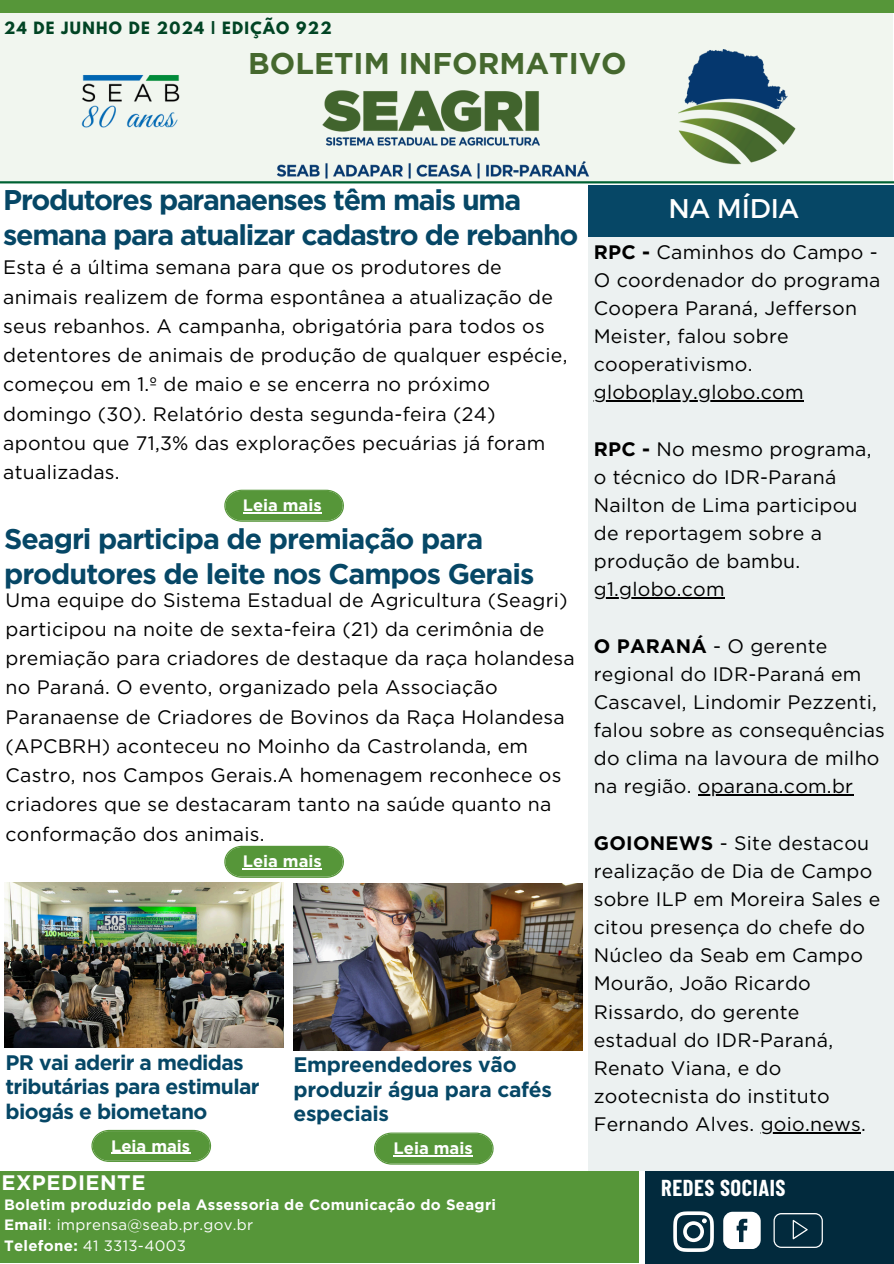
<style>
.page{position:relative;width:894px;height:1264px;background:#fff}
.page>*{position:absolute;margin:0;border:0;box-sizing:border-box;transform-origin:0 0}
.t1{font:700 30px "Gotham";color:#45682e}
.t2{font:700 28.5px/34.8px "Gotham";letter-spacing:-.045em;color:#064766}
.t3{font:27px "Montserrat";color:#fff}
.t4{font:700 22.5px "Barlow Condensed";letter-spacing:.025em;color:#fff}
.t5{font:700 21px/24.8px "Gotham";letter-spacing:-.03em;color:#064766}
.t6{font:700 21px "Gotham";letter-spacing:.025em;color:#fff}
.t7{font:19.5px/28.2px "Gotham";letter-spacing:.015em;color:#000}
.t8{font:700 16.5px "Gotham";color:#fff}
.t9{font:700 15px "Gotham";letter-spacing:.02em;color:#fff}
.t10{font:15px "Gotham";letter-spacing:.02em;color:#fff}
.t11{font:700 15px "League Spartan";letter-spacing:.09em;color:#014424}
.s1{font-weight:700}
</style>
<div class="page">
<hr style="left:0;top:181px;width:893px;height:2px;background:#006233">
<div style="left:0;top:12px;width:892px;height:169px;background:#f1f6ef"></div>
<img style="left:678px;top:49px;width:118px;height:116px">
<div style="left:0;top:0;width:893px;height:12px;background:#569639"></div>
<div style="left:0;top:1170px;width:638px;height:92px;background:#569639"></div>
<div style="left:588px;top:238px;width:305px;height:932px;background:#ecf1f1"></div>
<div style="left:588px;top:185px;width:305px;height:52px;background:#064766"></div>
<img style="left:81px;top:75px;width:99px;height:53px">
<div style="left:644px;top:1170px;width:249px;height:93px;background:#022a3d"></div>
<svg style="left:673px;top:1211px;width:40px;height:40px"></svg>
<svg style="left:723px;top:1211px;width:38px;height:38px"></svg>
<svg style="left:773px;top:1213px;width:50px;height:35px"></svg>
<img style="left:243px;top:90px;width:380px;height:94px">
<svg style="left:224px;top:489px;width:120px;height:33px;background:#6ba352"></svg>
<svg style="left:91px;top:1129px;width:120px;height:32px;background:#6aa250"></svg>
<svg style="left:374px;top:1132px;width:120px;height:32px;background:#69a250"></svg>
<svg style="left:224px;top:845px;width:120px;height:32px;background:#69a250"></svg>
<img style="left:294px;top:883px;width:288px;height:167px">
<img style="left:4px;top:882px;width:279px;height:165px">
<hr style="left:593px;top:400px;width:210px;height:2px;background:#000">
<hr style="left:593px;top:597px;width:131px;height:1px;background:#000">
<hr style="left:697px;top:794px;width:156px;height:1px;background:#000">
<hr style="left:760px;top:1132px;width:100px;height:1px;background:#000">
<hr style="left:111px;top:1152px;width:79px;height:1px;background:#fff">
<hr style="left:393px;top:1155px;width:79px;height:1px;background:#fff">
<hr style="left:243px;top:868px;width:79px;height:1px;background:#fff">
<hr style="left:243px;top:512px;width:78px;height:1px;background:#fff">
<p class="t11" style="left:4px;top:20px;width:329px">24 DE JUNHO DE 2024 | EDIÇÃO 922</p>
<p class="t1" style="left:248px;top:45px;width:380px">BOLETIM INFORMATIVO</p>
<h5 class="t2" style="left:3px;top:182px;width:576px">Produtores paranaenses têm mais uma semana para atualizar cadastro de rebanho</h5>
<h6 class="t7" style="left:3px;top:252px;width:565px;line-height:29.2px">Esta é a última semana para que os produtores de animais realizem de forma espontânea a atualização de seus rebanhos. A campanha, obrigatória para todos os detentores de animais de produção de qualquer espécie, começou em 1.º de maio e se encerra no próximo domingo (30). Relatório desta segunda-feira (24) apontou que 71,3% das explorações pecuárias já foram atualizadas.</h6>
<p class="t8" style="left:243px;top:495px;width:80px">Leia mais</p>
<p class="t2" style="left:4px;top:521px;width:531px">Seagri participa de premiação para produtores de leite nos Campos Gerais</p>
<h4 class="t7" style="left:6px;top:585px;width:570px;line-height:29.2px">Uma equipe do Sistema Estadual de Agricultura (Seagri) participou na noite de sexta-feira (21) da cerimônia de premiação para criadores de destaque da raça holandesa no Paraná. O evento, organizado pela Associação Paranaense de Criadores de Bovinos da Raça Holandesa (APCBRH) aconteceu no Moinho da Castrolanda, em Castro, nos Campos Gerais.A homenagem reconhece os criadores que se destacaram tanto na saúde quanto na conformação dos animais.</h4>
<p class="t8" style="left:243px;top:851px;width:81px">Leia mais</p>
<p class="t5" style="left:6px;top:1049px;width:255px">PR vai aderir a medidas tributárias para estimular biogás e biometano</p>
<p class="t8" style="left:111px;top:1135px;width:81px">Leia mais</p>
<p class="t5" style="left:293px;top:1051px;width:260px">Empreendedores vão produzir água para cafés especiais</p>
<p class="t8" style="left:393px;top:1138px;width:81px">Leia mais</p>
<p class="t3" style="left:668px;top:191px;width:132px">NA MÍDIA</p>
<h6 class="t7" style="left:593px;top:238px;width:288px"><span class="s1">RPC -</span> Caminhos do Campo -<br>O coordenador do programa<br>Coopera Paraná, Jefferson<br>Meister, falou sobre cooperativismo.</h6>
<h6 class="t7" style="left:593px;top:378px;width:211px">globoplay.globo.com</h6>
<h6 class="t7" style="left:593px;top:434px;width:279px"><span class="s1">RPC -</span> No mesmo programa, o técnico do IDR-Paraná<br>Nailton de Lima participou de reportagem sobre a produção de bambu.</h6>
<h6 class="t7" style="left:593px;top:575px;width:132px">g1.globo.com</h6>
<h6 class="t7" style="left:593px;top:631px;width:292px"><span class="s1">O PARANÁ</span> - O gerente regional do IDR-Paraná em<br>Cascavel, Lindomir Pezzenti, falou sobre as consequências do clima na lavoura de milho</h6>
<p class="t7" style="left:593px;top:772px;width:261px">na região. oparana.com.br</p>
<p class="t7" style="left:593px;top:828px;width:288px"><span class="s1">GOIONEWS</span> - Site destacou realização de Dia de Campo sobre ILP em Moreira Sales e citou presença do chefe do<br>Núcleo da Seab em Campo<br>Mourão, João Ricardo</p>
<h2 class="t7" style="left:593px;top:997px;width:273px">Rissardo, do gerente estadual do IDR-Paraná,<br>Renato Viana, e do zootecnista do instituto<br>Fernando Alves. goio.news.</h2>
<p class="t6" style="left:2px;top:1169px;width:145px">EXPEDIENTE</p>
<h5 class="t4" style="left:661px;top:1173px;width:126px">REDES SOCIAIS</h5>
<p class="t4" style="left:652px;top:1176px;width:126px">REDES SOCIAIS</p>
<p class="t9" style="left:4px;top:1195px;width:493px">Boletim produzido pela Assessoria de Comunicação do Seagri</p>
<p class="t10" style="left:4px;top:1215px;width:250px"><span class="s1">Email</span>: imprensa@seab.pr.gov.br</p>
<p class="t10" style="left:4px;top:1236px;width:183px"><span class="s1">Telefone:</span> 41 3313-4003</p>
</div>
